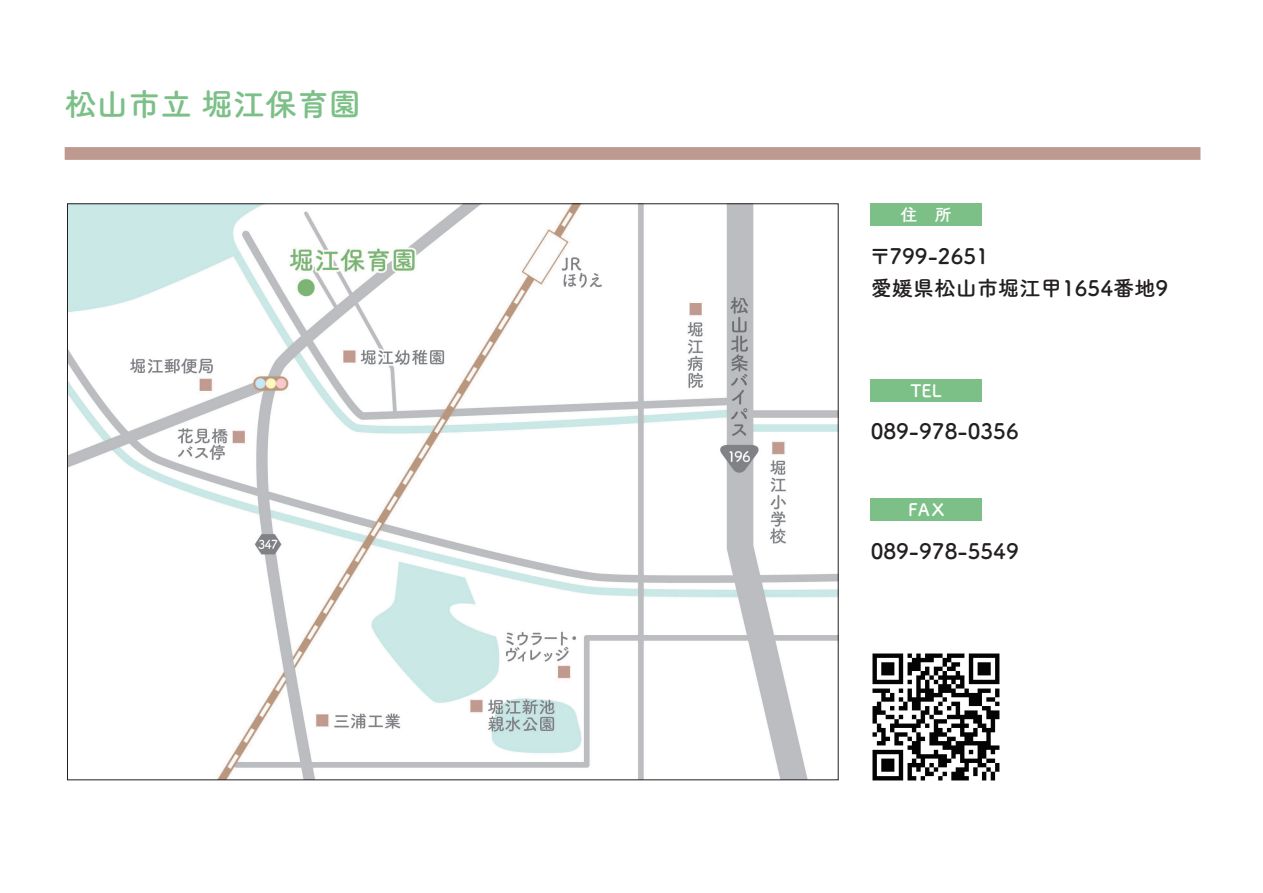
<style>
.page{position:relative;width:1263px;height:893px;background:#fff}
.page>*{position:absolute;margin:0;border:0;box-sizing:border-box;transform-origin:0 0}
.t1{font:31.95px "Tsuku A Rd Gothic Std B";color:#7cc088}
.t2{font:700 21.3px/32px "Tsuku A Rd Gothic";color:#231f20}
.t3{font:700 17.1px "Tsuku A Rd Gothic";letter-spacing:.02em;color:#fff}
</style>
<div class="page">
<img style="left:69px;top:206px;width:767px;height:572px">
<div style="left:871px;top:203px;width:111px;height:23px;background:#7cc088"></div>
<div style="left:871px;top:379px;width:111px;height:22px;background:#7cc088"></div>
<div style="left:871px;top:498px;width:111px;height:23px;background:#7cc088"></div>
<img style="left:872px;top:653px;width:128px;height:128px">
<div style="left:65px;top:147px;width:1135px;height:13px;background:#bd998f"></div>
<h1 class="t1" style="left:65px;top:79px;width:298px">松山市立 堀江保育園</h1>
<p class="t3" style="left:900px;top:202px;width:53px">住　所</p>
<p class="t2" style="left:869px;top:239px;width:300px">〒799-2651<br>愛媛県松山市堀江甲1654番地9</p>
<p class="t3" style="left:910px;top:377px;width:33px">TEL</p>
<p class="t2" style="left:871px;top:414px;width:150px">089-978-0356</p>
<p class="t3" style="left:908px;top:497px;width:38px">FAX</p>
<p class="t2" style="left:871px;top:534px;width:150px">089-978-5549</p>
</div>
